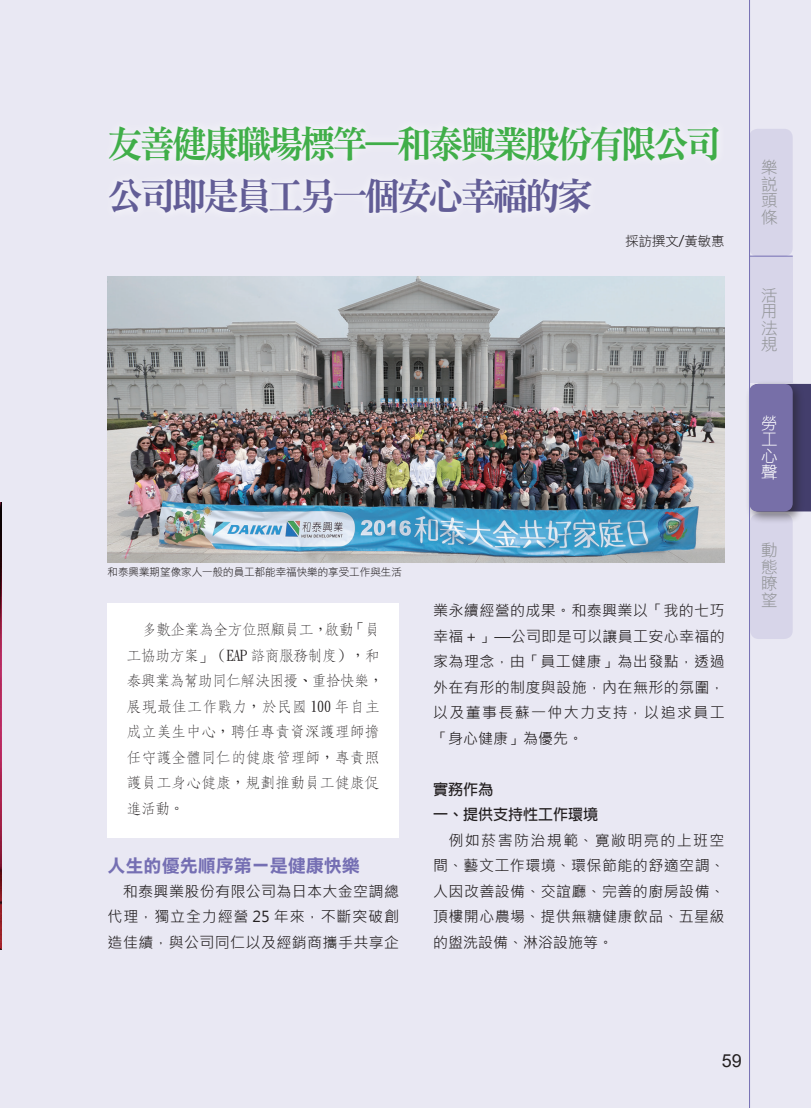
<style>
.page{position:relative;width:811px;height:1108px;background:#fff}
.page>*{position:absolute;margin:0;border:0;box-sizing:border-box;transform-origin:0 0}
.t1{font:37.5px "DFN Ming XB HKP BF";letter-spacing:-.09em;color:#40ae49;scale:.94 1}
.t2{font:37.5px "DFN Ming XB HKP BF";letter-spacing:-.09em;color:#625d96;scale:.94 1}
.t3{font:18px "DF Li Hei Bd WIN BF";color:#756fb3}
.t4{font:18px "Arial";color:#231f20}
.t5{font:16.5px/16.5px "DF Hei Lt HK BF";color:#939598;text-align:justify}
.t6{font:16.5px/16.5px "DF Hei Lt HK BF";color:#fff;text-align:justify}
.t7{font:15px/25.5px "Microsoft Jheng Hei";letter-spacing:.025em;color:#231f20;text-align:justify}
.t8{font:15px/25.5px "DF Fang Song W2 HK BF";letter-spacing:-.005em;color:#231f20}
.t9{font:700 15px/25.5px "Adobe Fan Heiti Std";color:#231f20}
.t10{font:13.35px "DF Hei Lt HK BF";color:#231f20}
.t11{font:10.5px "DF Hei Lt HK BF";color:#231f20}
.s1{font-family:"Microsoft Jheng Hei"}
</style>
<div class="page">
<div style="left:0;top:0;width:810px;height:1108px;background:#e9e8f3"></div>
<div style="left:108px;top:603px;width:291px;height:235px;background:#fff"></div>
<div style="left:750px;top:256px;width:42px;height:127px;background:#d7d5e9"></div>
<div style="left:750px;top:514px;width:42px;height:125px;background:#d7d5e9;border-radius:9px"></div>
<div style="left:749px;top:129px;width:43px;height:127px;background:#d7d5e9;border-radius:9px"></div>
<svg style="left:805px;top:384px;width:5px;height:127px"></svg>
<div style="left:744px;top:380px;width:61px;height:144px;background:#231f20;opacity:.5"></div>
<div style="left:749px;top:384px;width:43px;height:127px;background:#776fa8;border-radius:9px"></div>
<hr style="left:749px;top:256px;width:43px;height:1px;background:#756fb3">
<hr style="left:749px;top:0;width:1px;height:1108px;background:#756fb3">
<img style="left:0;top:503px;width:1px;height:446px">
<img style="left:107px;top:276px;width:617px;height:286px">
<div style="left:100px;top:117px;width:627px;height:105px;background:#ececf5"></div>
<h1 class="t1" style="left:108px;top:125px;width:653px">友善健康職場標竿—和泰興業股份有限公司</h1>
<h1 class="t2" style="left:108px;top:177px;width:517px">公司即是員工另一個安心幸福的家</h1>
<p class="t10" style="left:625px;top:234px;width:101px">採訪撰文<span class="s1">/</span>黃敏惠</p>
<p class="t11" style="left:108px;top:567px;width:295px">和泰興業期望像家人一般的員工都能幸福快樂的享受工作與生活</p>
<p class="t8" style="left:126px;top:617px;width:258px;text-indent:15px">多數企業為全方位照顧員工，啟動「員工協助方案」（EAP 諮商服務制度），和泰興業為幫助同仁解決困擾、重拾快樂，展現最佳工作戰力，於民國 100 年自主成立美生中心，聘任專責資深護理師擔任守護全體同仁的健康管理師，專責照護員工身心健康，規劃推動員工健康促進活動。</p>
<p class="t3" style="left:108px;top:857px;width:253px">人生的優先順序第一是健康快樂</p>
<p class="t7" style="left:108px;top:878px;width:293px;text-indent:15px">和泰興業股份有限公司為日本大金空調總代理，獨立全力經營 25 年來，不斷突破創造佳績，與公司同仁以及經銷商攜手共享企</p>
<p class="t7" style="left:433px;top:598px;width:293px">業永續經營的成果。和泰興業以「我的七巧幸福＋」—公司即是可以讓員工安心幸福的家為理念，由「員工健康」為出發點，透過外在有形的制度與設施，內在無形的氛圍，以及董事長蘇一仲大力支持，以追求員工「身心健康」為優先。</p>
<p class="t9" style="left:433px;top:777px;width:166px">實務作為<br>一、提供支持性工作環境</p>
<p class="t7" style="left:433px;top:827px;width:293px;text-indent:15px">例如菸害防治規範、寛敞明亮的上班空間、藝文工作環境、環保節能的舒適空調、人因改善設備、交誼廳、完善的廚房設備、頂樓開心農場、提供無糖健康飲品、五星級的盥洗設備、淋浴設施等。</p>
<p class="t5" style="left:761px;top:159px;width:18px">樂說頭條</p>
<p class="t5" style="left:761px;top:287px;width:17px">活用法規</p>
<p class="t6" style="left:761px;top:414px;width:17px">勞工心聲</p>
<p class="t5" style="left:761px;top:542px;width:18px">動態瞭望</p>
<p class="t4" style="left:721px;top:1048px;width:22px">59</p>
</div>
